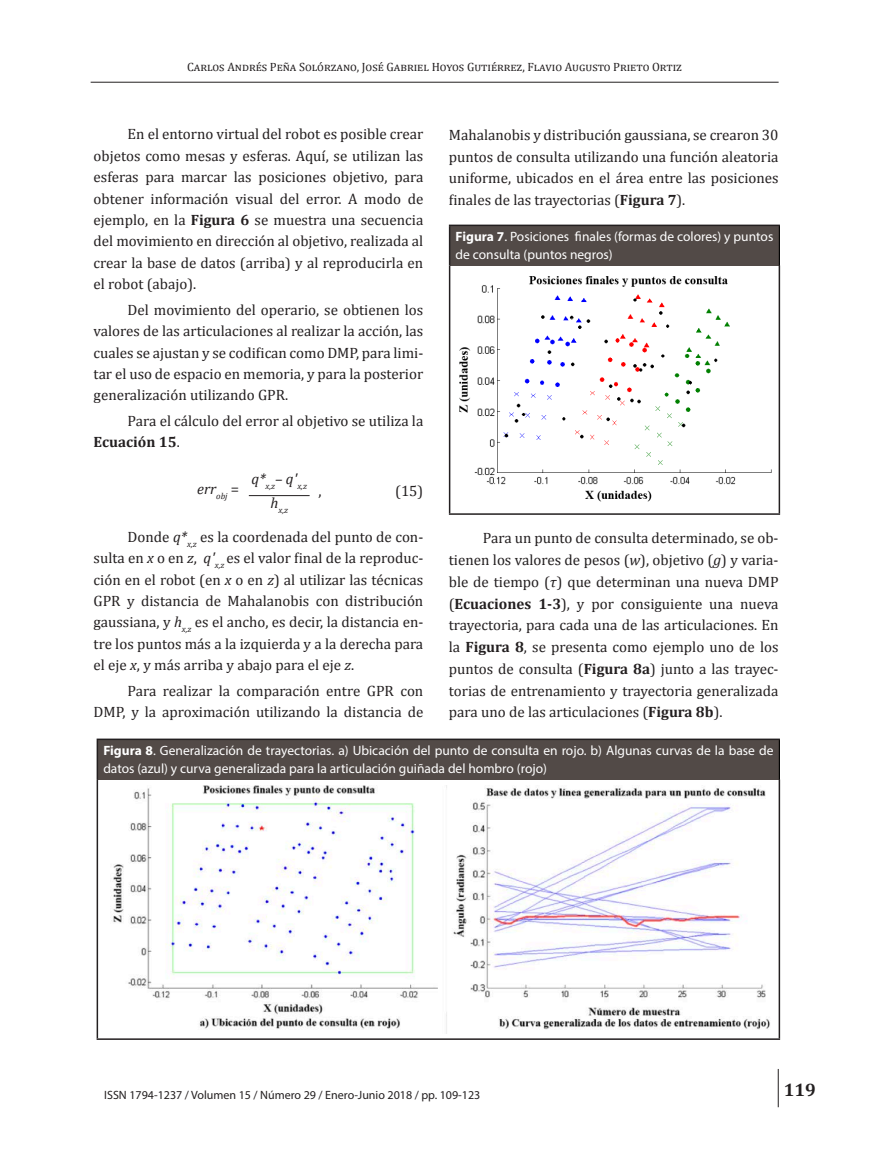
<style>
.page{position:relative;width:885px;height:1170px;background:#fff}
.page>*{position:absolute;margin:0;border:0;box-sizing:border-box;transform-origin:0 0}
.t1{font:700 18px "Cambria";color:#231f20}
.t2{font:15px/21.5px "Cambria";color:#231f20;text-align:justify}
.t3{font:italic 15px "Cambria";color:#231f20}
.t4{font:13.5px/18px "Myriad Pro";color:#fff}
.t5{font:12px "Cambria";color:#231f20}
.t6{font:12px "Myriad Pro";color:#231f20}
.t7{font:italic 8.7px "Cambria";color:#231f20}
.s1{font-weight:700}
.s2{font-style:normal}
.s3{font-style:normal;font-size:15px}
.s4{font-style:italic}
</style>
<div class="page">
<hr style="left:91px;top:82px;width:687px;height:1px;background:#231f20">
<hr style="left:777px;top:1068px;width:1px;height:39px;background:#231f20">
<hr style="left:249px;top:495px;width:60px;height:1px;background:#231f20">
<div style="left:449px;top:225px;width:330px;height:40px;background:#524a47"></div>
<hr style="left:449px;top:265px;width:1px;height:248px;background:#231f20">
<hr style="left:778px;top:265px;width:2px;height:248px;background:#231f20">
<hr style="left:449px;top:513px;width:331px;height:2px;background:#231f20">
<hr style="left:449px;top:226px;width:1px;height:39px;background:#231f20">
<hr style="left:449px;top:224px;width:330px;height:2px;background:#231f20">
<hr style="left:778px;top:226px;width:1px;height:39px;background:#000">
<img style="left:459px;top:276px;width:313px;height:225px">
<div style="left:97px;top:739px;width:682px;height:40px;background:#524a47"></div>
<hr style="left:97px;top:779px;width:1px;height:259px;background:#231f20">
<hr style="left:778px;top:779px;width:2px;height:259px;background:#231f20">
<hr style="left:97px;top:1038px;width:683px;height:1px;background:#231f20">
<hr style="left:97px;top:740px;width:1px;height:39px;background:#231f20">
<hr style="left:97px;top:738px;width:682px;height:2px;background:#231f20">
<hr style="left:778px;top:740px;width:1px;height:39px;background:#000">
<img style="left:113px;top:785px;width:657px;height:248px">
<p class="t5" style="left:187px;top:59px;width:496px">Carlos Andrés Peña Solórzano, José Gabriel Hoyos Gutiérrez, Flavio Augusto Prieto Ortiz</p>
<p class="t2" style="left:94px;top:123px;width:331px;text-indent:34px">En el entorno virtual del robot es posible crear objetos como mesas y esferas. Aquí, se utilizan las esferas para marcar las posiciones objetivo, para obtener información visual del error. A modo de ejemplo, en la <span class="s1">Figura 6</span> se muestra una secuencia del movimiento en dirección al objetivo, realizada al crear la base de datos (arriba) y al reproducirla en el robot (abajo).</p>
<p class="t2" style="left:94px;top:299px;width:331px;text-indent:34px">Del movimiento del operario, se obtienen los valores de las articulaciones al realizar la acción, las cuales se ajustan y se codifican como DMP, para limi&shy;tar el uso de espacio en memoria, y para la posterior generalización utilizando GPR.</p>
<p class="t2" style="left:94px;top:410px;width:331px;text-indent:34px">Para el cálculo del error al objetivo se utiliza la<br><span class="s1">Ecuación 15</span>.</p>
<p class="t3" style="left:197px;top:478px;width:44px">err<sub>obj</sub> <span class="s2">=</span></p>
<p class="t2" style="left:449px;top:124px;width:331px">Mahalanobis y distribución gaussiana, se crearon 30 puntos de consulta utilizando una función aleatoria uniforme, ubicados en el área entre las posiciones finales de las trayectorias (<span class="s1">Figura 7</span>).</p>
<p class="t4" style="left:455px;top:228px;width:319px"><span class="s1">Figura 7</span>. Posiciones finales (formas de colores) y puntos de consulta (puntos negros)</p>
<p class="t7" style="left:251px;top:480px;width:72px"><sup>q*</sup>x,z<sup>–</sup> <sup>q'</sup>x,z <span class="s3">,</span></p>
<p class="t7" style="left:270px;top:503px;width:19px"><sup>h</sup>x,z</p>
<p class="t2" style="left:395px;top:480px;width:30px">(15)</p>
<p class="t2" style="left:94px;top:526px;width:331px;text-indent:34px">Donde <span class="s4">q*</span><sub>x,z</sub> es la coordenada del punto de con&shy;sulta en <span class="s4">x</span> o en <span class="s4">z</span>, <span class="s4">q'</span><sub>x,z</sub> es el valor final de la reproduc&shy;ción en el robot (en <span class="s4">x</span> o en <span class="s4">z</span>) al utilizar las técnicas GPR y distancia de Mahalanobis con distribución gaussiana, y <span class="s4">h</span><sub>x,z</sub> es el ancho, es decir, la distancia en&shy;tre los puntos más a la izquierda y a la derecha para el eje <span class="s4">x</span>, y más arriba y abajo para el eje <span class="s4">z</span>.</p>
<p class="t2" style="left:94px;top:680px;width:331px;text-align:right">Para realizar la comparación entre GPR con<br>DMP, y la aproximación utilizando la distancia de</p>
<p class="t2" style="left:449px;top:527px;width:331px;text-indent:34px">Para un punto de consulta determinado, se ob&shy;tienen los valores de pesos (<span class="s4">w</span>), objetivo (<span class="s4">g</span>) y varia&shy;ble de tiempo (<span class="s4">τ</span>) que determinan una nueva DMP (<span class="s1">Ecuaciones 1-3</span>), y por consiguiente una nueva trayectoria, para cada una de las articulaciones. En la <span class="s1">Figura 8</span>, se presenta como ejemplo uno de los puntos de consulta (<span class="s1">Figura 8a</span>) junto a las trayec&shy;torias de entrenamiento y trayectoria generalizada para uno de las articulaciones (<span class="s1">Figura 8b</span>).</p>
<p class="t4" style="left:103px;top:741px;width:671px"><span class="s1">Figura 8</span>. Generalización de trayectorias. a) Ubicación del punto de consulta en rojo. b) Algunas curvas de la base de datos (azul) y curva generalizada para la articulación guiñada del hombro (rojo)</p>
<p class="t6" style="left:104px;top:1087px;width:377px">ISSN 1794-1237 / Volumen 15 / Número 29 / Enero-Junio 2018 / pp. 109-123</p>
<p class="t1" style="left:783px;top:1076px;width:33px">119</p>
</div>
